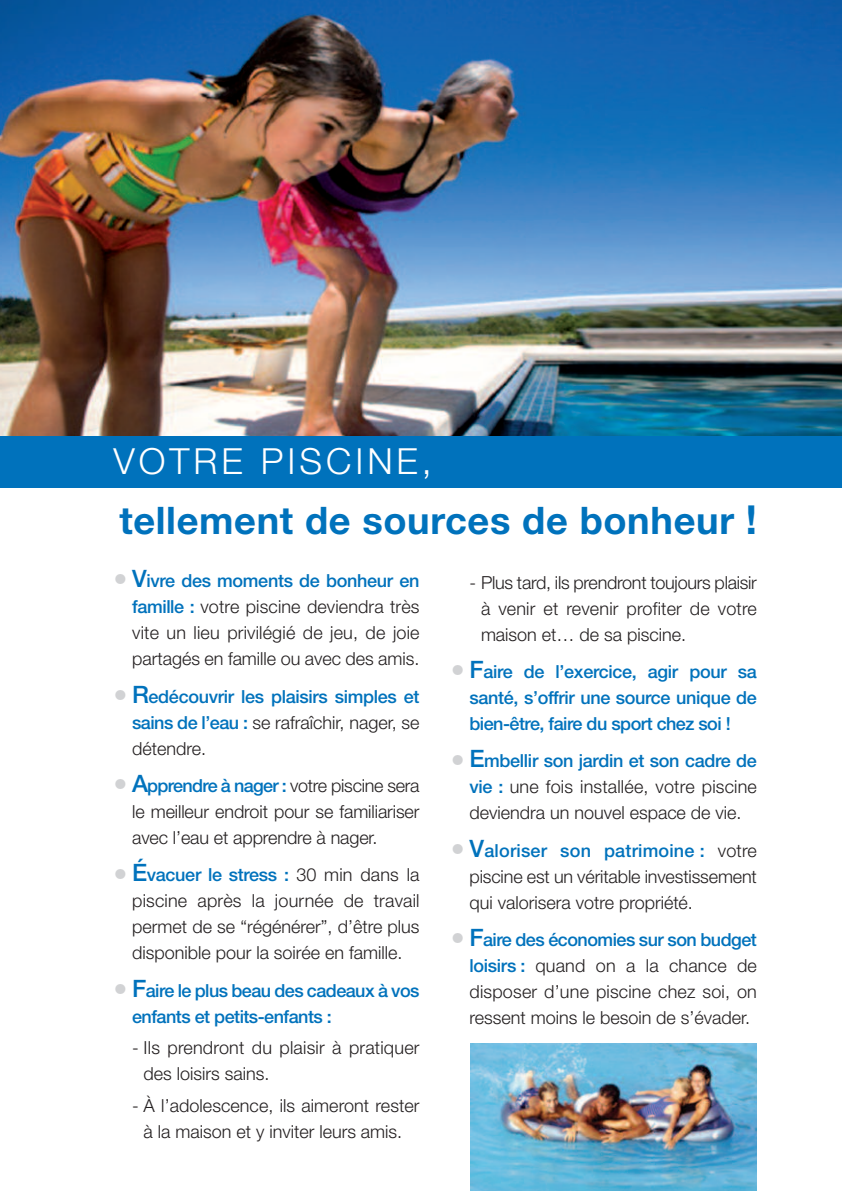
<style>
.page{position:relative;width:842px;height:1191px;background:#fff}
.page>*{position:absolute;margin:0;border:0;box-sizing:border-box;transform-origin:0 0}
.t1{font:700 38px "Helvetica Neue LT";letter-spacing:.015em;color:#0072bc}
.t2{font:300 36px "Helvetica Neue LT";letter-spacing:.11em;color:#fff}
.t3{font:300 18px/26px "Helvetica Neue LT";color:#231f20;text-align:justify}
.t4{font:500 18px/26px "Helvetica Neue LT";letter-spacing:-.03em;color:#0072bc;text-align:justify}
.s1{font-size:40px}
.s2{font-size:28px;color:#d1d2d4}
.s3{font-weight:500;font-size:24px;color:#0072bc}
.s4{font-weight:500;color:#0072bc}
.s5{font-weight:300;font-size:28px;color:#d1d2d4}
.s6{font-size:24px}
.s7{font-weight:300;color:#231f20}
</style>
<div class="page">
<img style="left:0;top:0;width:842px;height:437px">
<div style="left:0;top:437px;width:842px;height:51px;background:#0072bc"></div>
<img style="left:471px;top:1043px;width:286px;height:148px">
<h2 class="t2" style="left:113px;top:448px;width:320px">VOTRE PISCINE,</h2>
<h1 class="t1" style="left:119px;top:506px;width:639px">tellement de sources de bonheur <span class="s1">!</span></h1>
<p class="t3" style="left:132px;top:569px;width:289px;text-indent:-19px"><span class="s2">•</span> <span class="s3">V</span><span class="s4">ivre des moments de bonheur en famille :</span> votre piscine deviendra très vite un lieu privilégié de jeu, de joie partagés en famille ou avec des amis.</p>
<p class="t4" style="left:132px;top:685px;width:289px;text-indent:-19px"><span class="s5">•</span> <span class="s6">R</span>edécouvrir les plaisirs simples et sains de l’eau : <span class="s7">se rafraîchir, nager, se détendre.</span></p>
<p class="t3" style="left:132px;top:774px;width:289px;text-indent:-19px"><span class="s2">•</span> <span class="s3">A</span><span class="s4">pprendre à nager :</span> votre piscine sera le meilleur endroit pour se familiariser avec l’eau et apprendre à nager.</p>
<p class="t3" style="left:132px;top:863px;width:289px;text-indent:-19px"><span class="s2">•</span> <span class="s3">É</span><span class="s4">vacuer le stress :</span> 30 min dans la piscine après la journée de travail permet de se “régénérer”, d’être plus disponible pour la soirée en famille.</p>
<p class="t4" style="left:132px;top:979px;width:289px;text-indent:-19px"><span class="s5">•</span> <span class="s6">F</span>aire le plus beau des cadeaux à vos enfants et petits-enfants :</p>
<p class="t3" style="left:144px;top:1036px;width:277px;text-indent:-12px">- Ils prendront du plaisir à pratiquer des loisirs sains.</p>
<p class="t3" style="left:132px;top:1094px;width:289px;text-align:center">- À l’adolescence, ils aimeront rester à la maison et y inviter leurs amis.</p>
<p class="t3" style="left:481px;top:571px;width:277px;text-indent:-12px">- Plus tard, ils prendront toujours plaisir à venir et revenir profiter de votre maison et… de sa piscine.</p>
<p class="t4" style="left:469px;top:660px;width:289px;text-indent:-19px"><span class="s5">•</span> <span class="s6">F</span>aire de l’exercice, agir pour sa santé, s’offrir une source unique de bien-être, faire du sport chez soi !</p>
<p class="t3" style="left:469px;top:749px;width:289px;text-indent:-19px"><span class="s2">•</span> <span class="s3">E</span><span class="s4">mbellir son jardin et son cadre de vie :</span> une fois installée, votre piscine deviendra un nouvel espace de vie.</p>
<p class="t3" style="left:469px;top:839px;width:289px;text-indent:-19px"><span class="s2">•</span> <span class="s3">V</span><span class="s4">aloriser son patrimoine :</span> votre piscine est un véritable investissement qui valorisera votre propriété.</p>
<p class="t3" style="left:469px;top:928px;width:289px;text-indent:-19px"><span class="s2">•</span> <span class="s3">F</span><span class="s4">aire des économies sur son budget loisirs :</span> quand on a la chance de disposer d’une piscine chez soi, on ressent moins le besoin de s’évader.</p>
</div>
